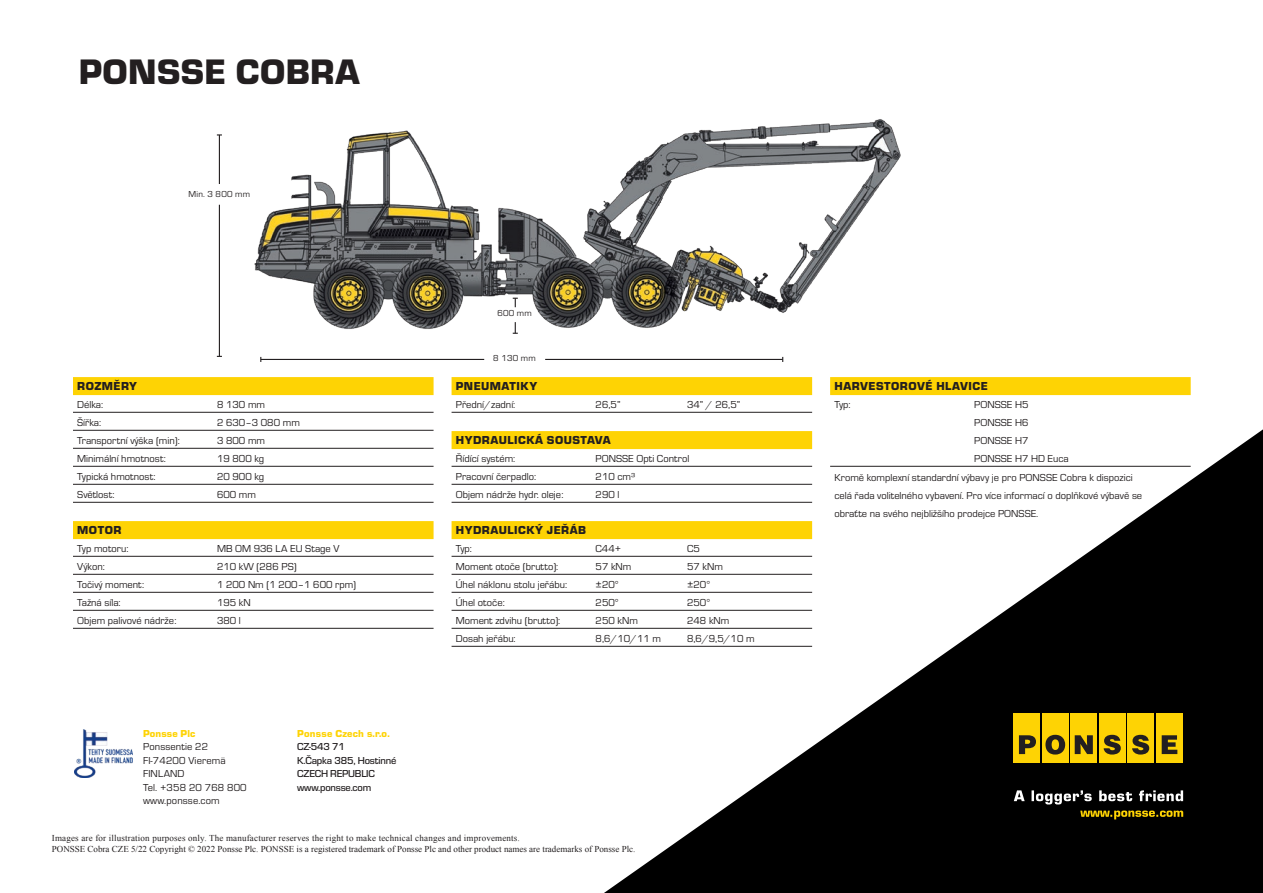
<style>
.page{position:relative;width:1263px;height:893px;background:#fff}
.page>*{position:absolute;margin:0;border:0;box-sizing:border-box;transform-origin:0 0}
.otsikko3{font:900 36.75px "Eurostile";letter-spacing:.01em;color:#231f20}
.Taulukko_OTS_cze{font:900 12px "Eurostile";letter-spacing:.04em;color:#231f20}
.Taulukko{font:10.5px/18px "Eurostile";color:#231f20}
.Kuvateksti{font:10.5px "Eurostile";letter-spacing:.01em;color:#231f20}
.Väliots{font:500 10.5px "Eurostile";letter-spacing:-.02em;color:#231f20}
.Väliots-2{font:900 10.5px "Eurostile";letter-spacing:.02em;color:#fed304}
.Kuvateksti-2{font:900 10.5px "Eurostile";letter-spacing:.01em;color:#fed304}
.Pikkupräntti2{font:9px "Times New Roman";color:#231f20}
.Pikkupräntti2-2{font:9px "Times New Roman";letter-spacing:.02em;color:#231f20}
.Mittapiirrosmitat{font:9px "Eurostile";letter-spacing:.02em;color:#231f20}
</style>
<div class="page">
<div style="left:73px;top:377px;width:361px;height:18px;background:#fed304"></div>
<hr style="left:73px;top:412px;width:361px;height:1px;background:#231f20">
<hr style="left:73px;top:430px;width:361px;height:1px;background:#231f20">
<hr style="left:73px;top:448px;width:361px;height:1px;background:#231f20">
<hr style="left:73px;top:466px;width:361px;height:1px;background:#231f20">
<hr style="left:73px;top:484px;width:361px;height:1px;background:#231f20">
<hr style="left:73px;top:502px;width:361px;height:1px;background:#231f20">
<div style="left:73px;top:521px;width:361px;height:18px;background:#fed304"></div>
<hr style="left:73px;top:556px;width:361px;height:1px;background:#231f20">
<hr style="left:73px;top:574px;width:361px;height:1px;background:#231f20">
<hr style="left:73px;top:592px;width:361px;height:1px;background:#231f20">
<hr style="left:73px;top:610px;width:361px;height:1px;background:#231f20">
<hr style="left:73px;top:628px;width:361px;height:1px;background:#231f20">
<div style="left:452px;top:377px;width:360px;height:18px;background:#fed304"></div>
<hr style="left:452px;top:412px;width:360px;height:1px;background:#231f20">
<div style="left:452px;top:431px;width:360px;height:18px;background:#fed304"></div>
<hr style="left:452px;top:466px;width:360px;height:1px;background:#231f20">
<hr style="left:452px;top:484px;width:360px;height:1px;background:#231f20">
<hr style="left:452px;top:502px;width:360px;height:1px;background:#231f20">
<div style="left:452px;top:521px;width:360px;height:18px;background:#fed304"></div>
<hr style="left:452px;top:556px;width:360px;height:1px;background:#231f20">
<hr style="left:452px;top:574px;width:360px;height:1px;background:#231f20">
<hr style="left:452px;top:592px;width:360px;height:1px;background:#231f20">
<hr style="left:452px;top:610px;width:360px;height:1px;background:#231f20">
<hr style="left:452px;top:628px;width:360px;height:1px;background:#231f20">
<hr style="left:452px;top:646px;width:360px;height:1px;background:#231f20">
<div style="left:830px;top:377px;width:361px;height:18px;background:#fed304"></div>
<img style="left:254px;top:119px;width:647px;height:240px">
<hr style="left:219px;top:135px;width:1px;height:49px;background:#231f20">
<svg style="left:513px;top:298px;width:5px;height:9px"></svg>
<hr style="left:261px;top:359px;width:223px;height:1px;background:#231f20">
<hr style="left:219px;top:205px;width:1px;height:151px;background:#231f20">
<svg style="left:513px;top:322px;width:5px;height:12px"></svg>
<hr style="left:545px;top:359px;width:238px;height:1px;background:#231f20">
<img style="left:74px;top:730px;width:58px;height:47px">
<svg style="left:604px;top:429px;width:659px;height:464px"></svg>
<div style="left:1014px;top:713px;width:26px;height:49px;background:#fed304"></div>
<div style="left:1042px;top:713px;width:26px;height:49px;background:#fed304"></div>
<div style="left:1071px;top:713px;width:26px;height:49px;background:#fed304"></div>
<div style="left:1099px;top:713px;width:26px;height:49px;background:#fed304"></div>
<div style="left:1127px;top:713px;width:27px;height:49px;background:#fed304"></div>
<div style="left:1156px;top:713px;width:26px;height:49px;background:#fed304"></div>
<svg style="left:1075px;top:735px;width:18px;height:19px"></svg>
<svg style="left:1104px;top:735px;width:17px;height:20px"></svg>
<svg style="left:1162px;top:735px;width:15px;height:19px"></svg>
<svg style="left:1019px;top:735px;width:17px;height:19px"></svg>
<svg style="left:1045px;top:735px;width:20px;height:20px"></svg>
<svg style="left:1132px;top:735px;width:17px;height:20px"></svg>
<svg style="left:1080px;top:810px;width:103px;height:9px"></svg>
<svg style="left:1014px;top:790px;width:169px;height:14px"></svg>
<p class="otsikko3" style="left:79px;top:45px;width:283px">PONSSE COBRA</p>
<p class="Mittapiirrosmitat" style="left:189px;top:188px;width:63px">Min. 3 800 mm</p>
<p class="Taulukko_OTS_cze" style="left:77px;top:377px;width:61px">ROZMĚRY</p>
<p class="Taulukko" style="left:77px;top:395px;width:28px">Délka:</p>
<p class="Taulukko" style="left:217px;top:395px;width:50px">8 130 mm</p>
<p class="Taulukko" style="left:77px;top:413px;width:26px">Šířka:</p>
<p class="Taulukko" style="left:217px;top:413px;width:84px">2 630–3 080 mm</p>
<p class="Taulukko" style="left:77px;top:431px;width:104px">Transportní výška (min):</p>
<p class="Taulukko" style="left:217px;top:431px;width:50px">3 800 mm</p>
<p class="Taulukko" style="left:77px;top:449px;width:90px">Minimální hmotnost:</p>
<p class="Taulukko" style="left:217px;top:449px;width:49px">19 800 kg</p>
<p class="Taulukko" style="left:77px;top:467px;width:80px">Typická hmotnost:</p>
<p class="Taulukko" style="left:217px;top:467px;width:49px">20 900 kg</p>
<p class="Taulukko" style="left:77px;top:485px;width:39px">Světlost:</p>
<p class="Taulukko" style="left:217px;top:485px;width:40px">600 mm</p>
<p class="Taulukko_OTS_cze" style="left:77px;top:521px;width:46px">MOTOR</p>
<p class="Taulukko" style="left:77px;top:539px;width:53px">Typ motoru:</p>
<p class="Taulukko" style="left:217px;top:539px;width:124px">MB OM 936 LA EU Stage V</p>
<p class="Taulukko" style="left:77px;top:557px;width:29px">Výkon:</p>
<p class="Taulukko" style="left:217px;top:557px;width:81px">210 kW (286 PS)</p>
<p class="Taulukko" style="left:77px;top:575px;width:68px">Točivý moment:</p>
<p class="Taulukko" style="left:217px;top:575px;width:141px">1 200 Nm (1 200–1 600 rpm)</p>
<p class="Taulukko" style="left:77px;top:593px;width:45px">Tažná síla:</p>
<p class="Taulukko" style="left:217px;top:593px;width:35px">195 kN</p>
<p class="Taulukko" style="left:77px;top:611px;width:101px">Objem palivové nádrže:</p>
<p class="Taulukko" style="left:217px;top:611px;width:25px">380 l</p>
<p class="Kuvateksti-2" style="left:143px;top:726px;width:54px">Ponsse Plc</p>
<p class="Kuvateksti" style="left:143px;top:740px;width:67px">Ponssentie 22</p>
<p class="Kuvateksti" style="left:143px;top:753px;width:84px">FI-74200 Vieremä</p>
<p class="Kuvateksti" style="left:143px;top:767px;width:43px">FINLAND</p>
<p class="Kuvateksti" style="left:143px;top:780px;width:105px">Tel. +358 20 768 800</p>
<p class="Kuvateksti" style="left:143px;top:794px;width:78px">www.ponsse.com</p>
<p class="Väliots-2" style="left:297px;top:726px;width:94px">Ponsse Czech s.r.o.</p>
<p class="Väliots" style="left:297px;top:740px;width:49px">CZ-543 71</p>
<p class="Väliots" style="left:297px;top:753px;width:101px">K.Čapka 385, Hostinné</p>
<p class="Väliots" style="left:297px;top:767px;width:79px">CZECH REPUBLIC</p>
<p class="Väliots" style="left:297px;top:780px;width:76px">www.ponsse.com</p>
<p class="Mittapiirrosmitat" style="left:497px;top:307px;width:36px">600 mm</p>
<p class="Mittapiirrosmitat" style="left:493px;top:352px;width:44px">8 130 mm</p>
<p class="Taulukko_OTS_cze" style="left:456px;top:377px;width:83px">PNEUMATIKY</p>
<p class="Taulukko" style="left:456px;top:395px;width:61px">Přední/zadní:</p>
<p class="Taulukko" style="left:596px;top:395px;width:26px">26,5”</p>
<p class="Taulukko" style="left:687px;top:395px;width:55px">34” / 26,5”</p>
<p class="Taulukko_OTS_cze" style="left:456px;top:431px;width:156px">HYDRAULICKÁ SOUSTAVA</p>
<p class="Taulukko" style="left:456px;top:449px;width:61px">Řídící systém:</p>
<p class="Taulukko" style="left:596px;top:449px;width:95px">PONSSE Opti Control</p>
<p class="Taulukko" style="left:456px;top:467px;width:82px">Pracovní čerpadlo:</p>
<p class="Taulukko" style="left:596px;top:467px;width:41px">210 cm³</p>
<p class="Taulukko" style="left:456px;top:485px;width:109px">Objem nádrže hydr. oleje:</p>
<p class="Taulukko" style="left:596px;top:485px;width:25px">290 l</p>
<p class="Taulukko_OTS_cze" style="left:456px;top:521px;width:132px">HYDRAULICKÝ JEŘÁB</p>
<p class="Taulukko" style="left:456px;top:539px;width:18px">Typ:</p>
<p class="Taulukko" style="left:596px;top:539px;width:27px">C44+</p>
<p class="Taulukko" style="left:687px;top:539px;width:14px">C5</p>
<p class="Taulukko" style="left:456px;top:557px;width:104px">Moment otoče (brutto):</p>
<p class="Taulukko" style="left:596px;top:557px;width:37px">57 kNm</p>
<p class="Taulukko" style="left:687px;top:557px;width:37px">57 kNm</p>
<p class="Taulukko" style="left:456px;top:575px;width:113px">Úhel náklonu stolu jeřábu:</p>
<p class="Taulukko" style="left:596px;top:575px;width:25px">±20°</p>
<p class="Taulukko" style="left:687px;top:575px;width:25px">±20°</p>
<p class="Taulukko" style="left:456px;top:593px;width:51px">Úhel otoče:</p>
<p class="Taulukko" style="left:596px;top:593px;width:25px">250°</p>
<p class="Taulukko" style="left:687px;top:593px;width:25px">250°</p>
<p class="Taulukko" style="left:456px;top:611px;width:106px">Moment zdvihu (brutto):</p>
<p class="Taulukko" style="left:596px;top:611px;width:44px">250 kNm</p>
<p class="Taulukko" style="left:687px;top:611px;width:44px">248 kNm</p>
<p class="Taulukko" style="left:456px;top:629px;width:61px">Dosah jeřábu:</p>
<p class="Taulukko" style="left:596px;top:629px;width:67px">8,6/10/11 m</p>
<p class="Taulukko" style="left:687px;top:629px;width:69px">8,6/9,5/10 m</p>
<p class="Pikkupräntti2-2" style="left:52px;top:832px;width:469px">Images are for illustration purposes only. The manufacturer reserves the right to make technical changes and improvements.</p>
<p class="Pikkupräntti2" style="left:52px;top:843px;width:585px">PONSSE Cobra CZE 5/22 Copyright © 2022 Ponsse Plc. PONSSE is a registered trademark of Ponsse Plc and other product names are trademarks of Ponsse Plc.</p>
<p class="Taulukko_OTS_cze" style="left:834px;top:377px;width:155px">HARVESTOROVÉ HLAVICE</p>
<p class="Taulukko" style="left:834px;top:395px;width:18px">Typ:</p>
<p class="Taulukko" style="left:974px;top:395px;width:96px">PONSSE H5<br>PONSSE H6<br>PONSSE H7<br>PONSSE H7 HD Euca</p>
<p class="Taulukko" style="left:834px;top:468px;width:309px">Kromě komplexní standardní výbavy je pro PONSSE Cobra k dispozici celá řada volitelného vybavení. Pro více informací o doplňkové výbavě se obraťte na svého nejbližšího prodejce PONSSE.</p>
</div>
